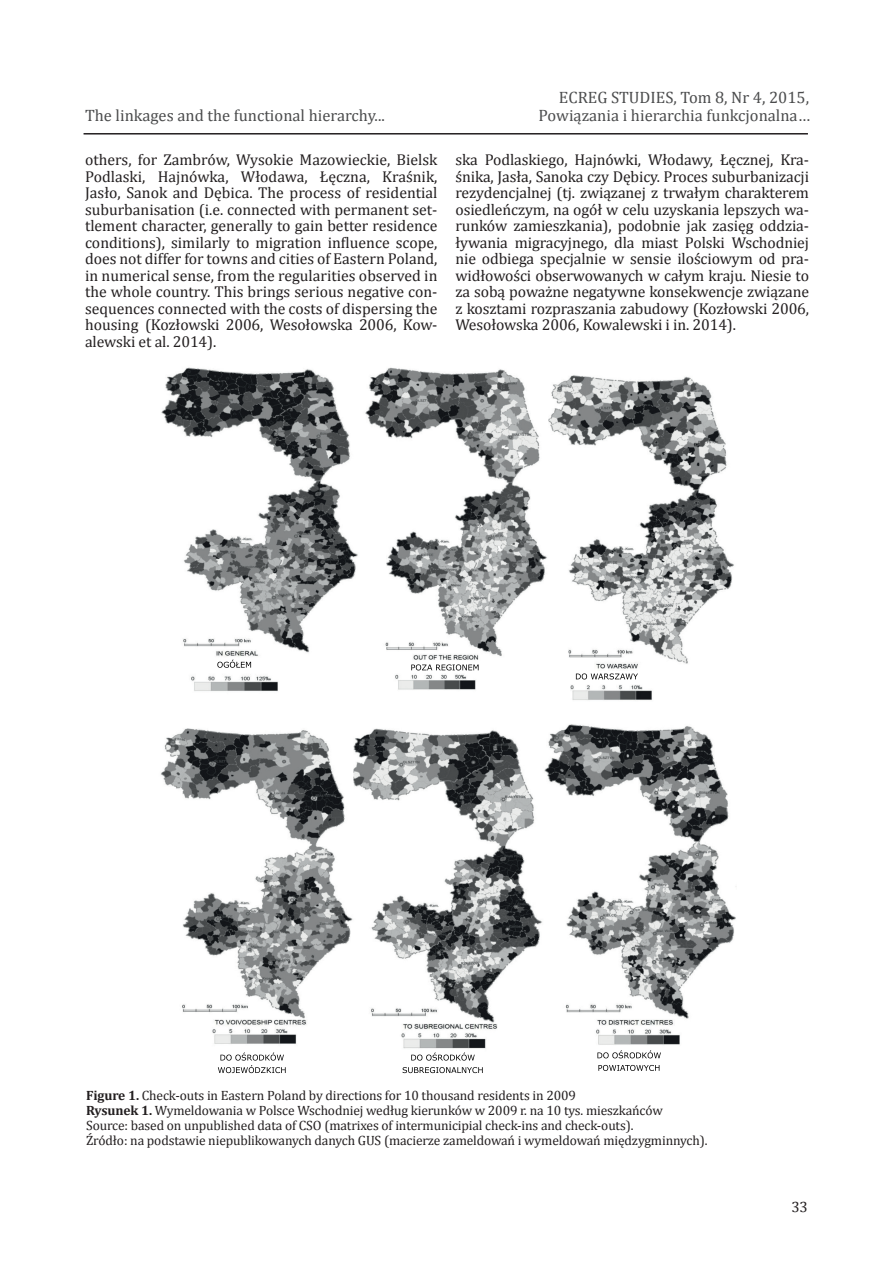
<style>
.page{position:relative;width:893px;height:1263px;background:#fff}
.page>*{position:absolute;margin:0;border:0;box-sizing:border-box;transform-origin:0 0}
.t1{font:16.5px "Cambria";color:#4b4c4d}
.t2{font:15.75px/16.5px "Cambria";letter-spacing:-.01em;color:#231f20;text-align:justify}
.t3{font:15px "Cambria";color:#231f20}
.t4{font:13.5px/15px "Cambria";letter-spacing:-.01em;color:#231f20}
.s1{font-weight:700}
</style>
<div class="page">
<hr style="left:84px;top:133px;width:724px;height:2px;background:#231f20">
<img style="left:161px;top:367px;width:575px;height:707px">
<p class="t1" style="left:559px;top:88px;width:252px">ECREG STUDIES, Tom 8, Nr 4, 2015,</p>
<p class="t1" style="left:85px;top:106px;width:301px">The linkages and the functional hierarchy...</p>
<p class="t1" style="left:539px;top:106px;width:273px">Powiązania i hierarchia funkcjonalna…</p>
<p class="t2" style="left:85px;top:152px;width:354px">others, for Zambrów, Wysokie Mazowieckie, Bielsk Podlaski, Hajnówka, Włodawa, Łęczna, Kraśnik, Jasło, Sanok and Dębica. The process of residential suburbanisation (i.e. connected with permanent set&shy;tlement character, generally to gain better residence conditions), similarly to migration influence scope, does not differ for towns and cities of Eastern Poland, in numerical sense, from the regularities observed in the whole country. This brings serious negative con&shy;sequences connected with the costs of dispersing the housing (Kozłowski 2006, Wesołowska 2006, Kow&shy;alewski et al. 2014).</p>
<p class="t2" style="left:455px;top:152px;width:355px">ska Podlaskiego, Hajnówki, Włodawy, Łęcznej, Kra&shy;śnika, Jasła, Sanoka czy Dębicy. Proces suburbanizacji rezydencjalnej (tj. związanej z trwałym charakterem osiedleńczym, na ogół w celu uzyskania lepszych wa&shy;runków zamieszkania), podobnie jak zasięg oddzia&shy;ływania migracyjnego, dla miast Polski Wschodniej nie odbiega specjalnie w sensie ilościowym od pra&shy;widłowości obserwowanych w całym kraju. Niesie to za sobą poważne negatywne konsekwencje związane z kosztami rozpraszania zabudowy (Kozłowski 2006, Wesołowska 2006, Kowalewski i in. 2014).</p>
<p class="t4" style="left:86px;top:1088px;width:623px"><span class="s1">Figure 1.</span> Check-outs in Eastern Poland by directions for 10 thousand residents in 2009<br><span class="s1">Rysunek 1.</span> Wymeldowania w Polsce Wschodniej według kierunków w 2009 r. na 10 tys. mieszkańców Source: based on unpublished data of CSO (matrixes of intermunicipial check-ins and check-outs).<br>Źródło: na podstawie niepublikowanych danych GUS (macierze zameldowań i wymeldowań międzygminnych).</p>
<p class="t3" style="left:791px;top:1198px;width:18px">33</p>
</div>
